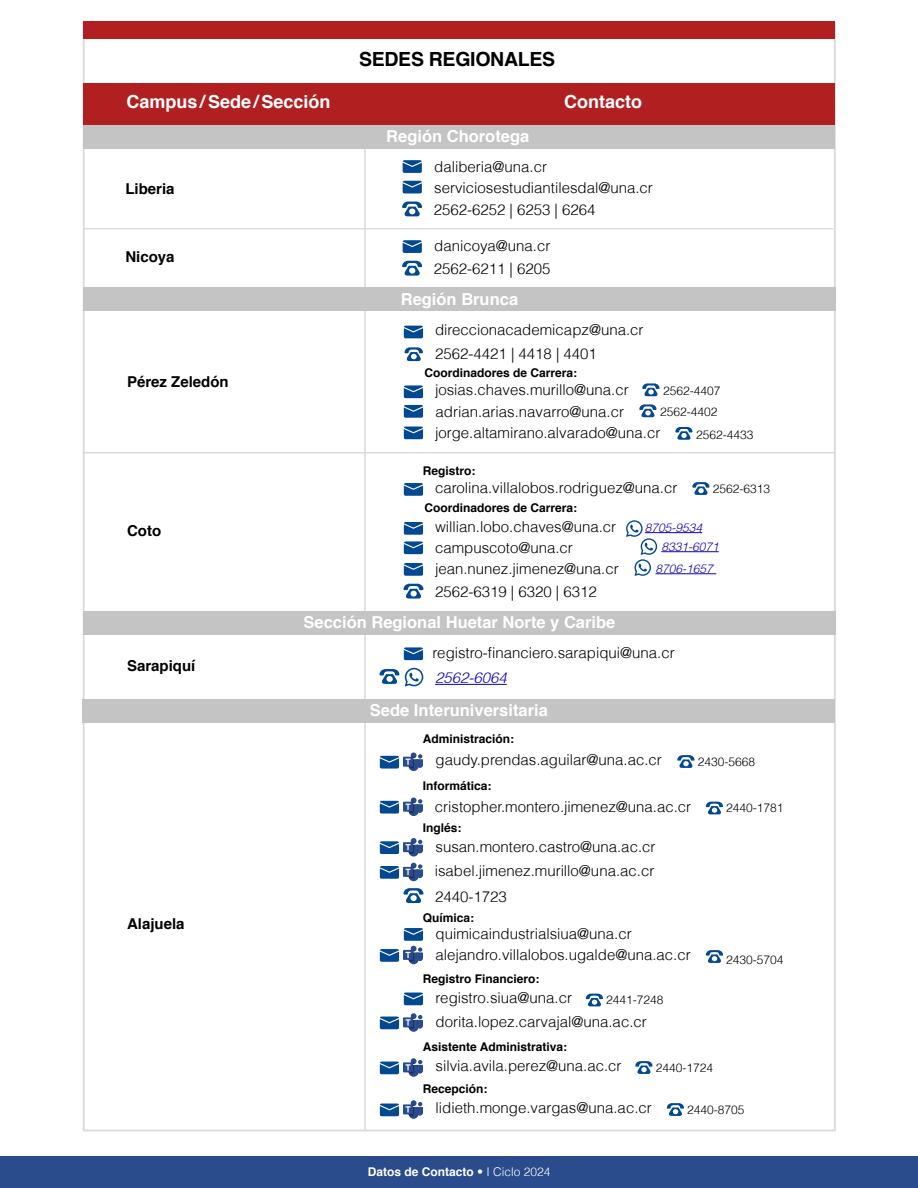
<style>
.page{position:relative;width:918px;height:1188px;background:#fff}
.page>*{position:absolute;margin:0;border:0;box-sizing:border-box;transform-origin:0 0}
.t1{font:700 19.5px "Helvetica";letter-spacing:-.015em;color:#000}
.t2{font:700 18px "Helvetica";color:#fff}
.t3{font:700 16.5px "Helvetica";color:#fff}
.t4{font:300 15px/21.3px "Helvetica";color:#000}
.t5{font:700 15px "Helvetica";color:#000}
.t6{font:italic 300 15px "Helvetica";color:#0e00b9}
.t7{font:700 12px "Helvetica";color:#000}
.t8{font:300 12px/22.5px "Helvetica";color:#000}
.t9{font:italic 300 12px "Helvetica";color:#0e00b9}
.t10{font:700 12px "Helvetica";color:#fff}
.s1{font-weight:300}
</style>
<div class="page">
<div style="left:0;top:1156px;width:918px;height:32px;background:#2a4b8c"></div>
<hr style="left:364px;top:115px;width:2px;height:1015px;background:#d9d9d9">
<div style="left:83px;top:287px;width:753px;height:24px;background:#c4c4c4"></div>
<hr style="left:435px;top:684px;width:72px;height:1px;background:#0e00b9">
<hr style="left:83px;top:452px;width:752px;height:1px;background:#d9d9d9">
<svg style="left:404px;top:326px;width:19px;height:12px"></svg>
<svg style="left:404px;top:483px;width:19px;height:13px"></svg>
<div style="left:83px;top:611px;width:753px;height:24px;background:#c4c4c4"></div>
<svg style="left:404px;top:647px;width:19px;height:13px"></svg>
<svg style="left:379px;top:668px;width:44px;height:18px"></svg>
<div style="left:82px;top:699px;width:754px;height:24px;background:#c4c4c4"></div>
<svg style="left:380px;top:753px;width:43px;height:18px"></svg>
<svg style="left:380px;top:798px;width:43px;height:18px"></svg>
<svg style="left:380px;top:838px;width:43px;height:19px"></svg>
<svg style="left:403px;top:888px;width:21px;height:15px"></svg>
<svg style="left:404px;top:993px;width:19px;height:12px"></svg>
<svg style="left:380px;top:1013px;width:43px;height:19px"></svg>
<svg style="left:380px;top:1058px;width:43px;height:19px"></svg>
<svg style="left:692px;top:482px;width:18px;height:13px"></svg>
<svg style="left:404px;top:522px;width:19px;height:13px"></svg>
<svg style="left:404px;top:541px;width:19px;height:13px"></svg>
<svg style="left:404px;top:563px;width:19px;height:13px"></svg>
<svg style="left:403px;top:584px;width:21px;height:15px"></svg>
<svg style="left:404px;top:347px;width:19px;height:14px"></svg>
<hr style="left:645px;top:532px;width:57px;height:1px;background:#0e00b9">
<hr style="left:656px;top:573px;width:60px;height:1px;background:#0e00b9">
<svg style="left:626px;top:520px;width:31px;height:56px"></svg>
<hr style="left:661px;top:551px;width:58px;height:1px;background:#0e00b9">
<svg style="left:380px;top:863px;width:43px;height:18px"></svg>
<svg style="left:404px;top:385px;width:19px;height:13px"></svg>
<svg style="left:404px;top:405px;width:19px;height:13px"></svg>
<svg style="left:404px;top:427px;width:19px;height:12px"></svg>
<svg style="left:642px;top:383px;width:18px;height:13px"></svg>
<svg style="left:639px;top:404px;width:18px;height:13px"></svg>
<svg style="left:675px;top:427px;width:18px;height:13px"></svg>
<div style="left:83px;top:83px;width:751px;height:42px;background:#b11f21"></div>
<div style="left:83px;top:125px;width:751px;height:24px;background:#c4c4c4"></div>
<hr style="left:84px;top:228px;width:749px;height:1px;background:#d9d9d9">
<svg style="left:402px;top:202px;width:20px;height:14px"></svg>
<svg style="left:403px;top:160px;width:19px;height:13px"></svg>
<div style="left:83px;top:21px;width:751px;height:18px;background:#b11f21"></div>
<svg style="left:403px;top:240px;width:19px;height:13px"></svg>
<svg style="left:402px;top:261px;width:20px;height:15px"></svg>
<svg style="left:403px;top:181px;width:19px;height:12px"></svg>
<svg style="left:677px;top:755px;width:18px;height:13px"></svg>
<svg style="left:706px;top:802px;width:17px;height:12px"></svg>
<svg style="left:706px;top:950px;width:17px;height:13px"></svg>
<svg style="left:586px;top:994px;width:17px;height:12px"></svg>
<svg style="left:635px;top:1061px;width:18px;height:13px"></svg>
<svg style="left:380px;top:1100px;width:43px;height:19px"></svg>
<svg style="left:667px;top:1103px;width:17px;height:13px"></svg>
<svg style="left:380px;top:928px;width:43px;height:36px"></svg>
<h1 class="t1" style="left:359px;top:43px;width:198px">SEDES REGIONALES</h1>
<p class="t2" style="left:127px;top:87px;width:206px">Campus /Sede /Sección</p>
<p class="t2" style="left:564px;top:87px;width:79px">Contacto</p>
<p class="t3" style="left:386px;top:123px;width:145px">Región Chorotega</p>
<p class="t5" style="left:125px;top:177px;width:51px">Liberia</p>
<p class="t5" style="left:125px;top:245px;width:51px">Nicoya</p>
<p class="t5" style="left:127px;top:370px;width:103px">Pérez Zeledón</p>
<p class="t5" style="left:127px;top:519px;width:36px">Coto</p>
<p class="t5" style="left:127px;top:654px;width:70px">Sarapiquí</p>
<p class="t5" style="left:127px;top:912px;width:59px">Alajuela</p>
<p class="t4" style="left:434px;top:156px;width:114px">daliberia@una.cr</p>
<p class="t4" style="left:434px;top:177px;width:220px">serviciosestudiantilesdal@una.cr</p>
<p class="t4" style="left:434px;top:199px;width:163px">2562-6252 | 6253 | 6264</p>
<p class="t4" style="left:434px;top:233px;width:118px;line-height:23.7px">danicoya@una.cr<br>2562-6211 | 6205</p>
<p class="t3" style="left:401px;top:285px;width:119px">Región Brunca</p>
<p class="t4" style="left:435px;top:319px;width:210px">direccionacademicapz@una.cr</p>
<p class="t4" style="left:435px;top:342px;width:163px">2562-4421 | 4418 | 4401</p>
<p class="t7" style="left:424px;top:363px;width:154px">Coordinadores de Carrera:</p>
<p class="t4" style="left:435px;top:379px;width:195px">josias.chaves.murillo@una.cr</p>
<p class="t4" style="left:435px;top:422px;width:227px">jorge.altamirano.alvarado@una.cr</p>
<p class="t8" style="left:663px;top:380px;width:59px">2562-4407</p>
<p class="t4" style="left:436px;top:401px;width:190px">adrian.arias.navarro@una.cr</p>
<p class="t8" style="left:696px;top:401px;width:59px;text-indent:-36px">2562-4402<br>2562-4433</p>
<p class="t7" style="left:423px;top:461px;width:54px">Registro:</p>
<p class="t7" style="left:424px;top:498px;width:154px">Coordinadores de Carrera:</p>
<p class="t4" style="left:435px;top:516px;width:185px">willian.lobo.chaves@una.cr campuscoto@una.cr jean.nunez.jimenez@una.cr</p>
<p class="t4" style="left:435px;top:581px;width:163px">2562-6319 | 6320 | 6312</p>
<p class="t4" style="left:435px;top:477px;width:244px">carolina.villalobos.rodriguez@una.cr</p>
<p class="t8" style="left:713px;top:477px;width:59px">2562-6313</p>
<p class="t9" style="left:645px;top:520px;width:59px">8705-9534</p>
<p class="t9" style="left:656px;top:561px;width:59px">8706-1657</p>
<p class="t9" style="left:661px;top:539px;width:59px">8331-6071</p>
<p class="t3" style="left:304px;top:609px;width:313px">Sección Regional Huetar Norte y Caribe</p>
<p class="t4" style="left:433px;top:642px;width:244px">registro-financiero.sarapiqui@una.cr</p>
<p class="t6" style="left:435px;top:669px;width:73px">2562-6064</p>
<p class="t3" style="left:370px;top:697px;width:179px">Sede Interuniversitaria</p>
<p class="t7" style="left:423px;top:730px;width:93px">Administración:</p>
<p class="t7" style="left:423px;top:776px;width:70px">Informática:</p>
<p class="t4" style="left:436px;top:749px;width:228px">gaudy.prendas.aguilar@una.ac.cr</p>
<p class="t4" style="left:435px;top:796px;width:258px">cristopher.montero.jimenez@una.ac.cr</p>
<p class="t7" style="left:423px;top:818px;width:40px">Inglés:</p>
<p class="t8" style="left:698px;top:750px;width:59px">2430-5668</p>
<p class="t8" style="left:726px;top:796px;width:59px">2440-1781</p>
<p class="t4" style="left:436px;top:836px;width:221px">susan.montero.castro@una.ac.cr</p>
<p class="t4" style="left:435px;top:860px;width:221px">isabel.jimenez.murillo@una.ac.cr</p>
<p class="t4" style="left:435px;top:886px;width:73px">2440-1723</p>
<p class="t7" style="left:423px;top:908px;width:53px">Química:</p>
<p class="t4" style="left:436px;top:923px;width:198px">quimicaindustrialsiua@una.cr</p>
<p class="t4" style="left:436px;top:944px;width:257px">alejandro.villalobos.ugalde@una.ac.cr</p>
<p class="t7" style="left:423px;top:969px;width:118px">Registro Financiero:</p>
<p class="t4" style="left:436px;top:986px;width:213px;line-height:24px">registro.siua@una.cr dorita.lopez.carvajal@una.ac.cr</p>
<p class="t7" style="left:423px;top:1037px;width:146px">Asistente Administrativa:</p>
<p class="t4" style="left:436px;top:1055px;width:187px">silvia.avila.perez@una.ac.cr</p>
<p class="t8" style="left:606px;top:988px;width:59px">2441-7248</p>
<p class="t8" style="left:656px;top:1056px;width:59px">2440-1724</p>
<p class="t8" style="left:726px;top:948px;width:59px">2430-5704</p>
<p class="t7" style="left:423px;top:1079px;width:66px">Recepción:</p>
<p class="t4" style="left:436px;top:1097px;width:218px">lidieth.monge.vargas@una.ac.cr</p>
<p class="t8" style="left:687px;top:1098px;width:59px">2440-8705</p>
<p class="t10" style="left:368px;top:1162px;width:184px">Datos de Contacto <span class="s1">• I Ciclo 2024</span></p>
</div>
